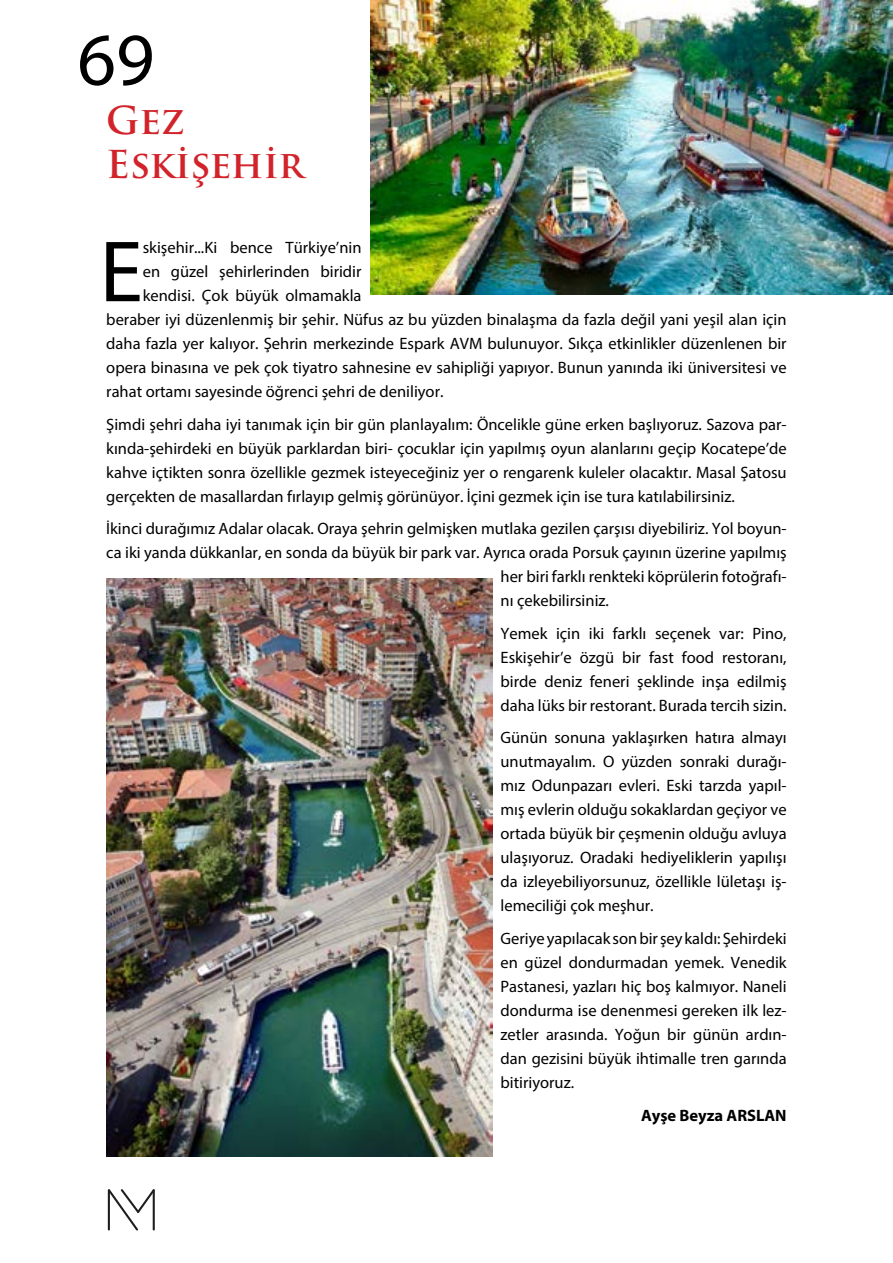
<style>
.page{position:relative;width:893px;height:1263px;background:#fff}
.page>*{position:absolute;margin:0;border:0;box-sizing:border-box;transform-origin:0 0}
.t1{font:87.75px "Myriad Pro";color:#000}
.t2{font:75px "Myriad Pro";color:#000}
.t3{font:700 37.5px/43.2px "Trajan Pro";color:#d2232a}
.t4{font:16.5px/24px "Myriad Pro";color:#000;text-align:justify}
.t5{font:700 16.5px "Myriad Pro";color:#000}
</style>
<div class="page">
<img style="left:370px;top:0;width:523px;height:294px">
<img style="left:106px;top:578px;width:386px;height:579px">
<svg style="left:107px;top:1189px;width:48px;height:42px"></svg>
<h2 class="t2" style="left:77px;top:13px;width:78px">69</h2>
<h3 class="t3" style="left:106px;top:100px;width:199px">Gez<br>Eskişehir</h3>
<h1 class="t1" style="left:100px;top:218px;width:45px">E</h1>
<p class="t4" style="left:143px;top:235px;width:220px">skişehir...Ki bence Türkiye’nin</p>
<p class="t4" style="left:143px;top:259px;width:220px">en güzel şehirlerinden biridir</p>
<p class="t4" style="left:143px;top:283px;width:220px">kendisi. Çok büyük olmamakla</p>
<p class="t4" style="left:106px;top:307px;width:682px">beraber iyi düzenlenmiş bir şehir. Nüfus az bu yüzden binalaşma da fazla değil yani yeşil alan için</p>
<p class="t4" style="left:106px;top:331px;width:682px">daha fazla yer kalıyor. Şehrin merkezinde Espark AVM bulunuyor. Sıkça etkinlikler düzenlenen bir</p>
<p class="t4" style="left:106px;top:355px;width:682px">opera binasına ve pek çok tiyatro sahnesine ev sahipliği yapıyor. Bunun yanında iki üniversitesi ve</p>
<p class="t4" style="left:106px;top:379px;width:339px">rahat ortamı sayesinde öğrenci şehri de deniliyor.</p>
<p class="t4" style="left:106px;top:412px;width:682px">Şimdi şehri daha iyi tanımak için bir gün planlayalım: Öncelikle güne erken başlıyoruz. Sazova par&shy;kında-şehirdeki en büyük parklardan biri- çocuklar için yapılmış oyun alanlarını geçip Kocatepe’de kahve içtikten sonra özellikle gezmek isteyeceğiniz yer o rengarenk kuleler olacaktır. Masal Şatosu gerçekten de masallardan fırlayıp gelmiş görünüyor. İçini gezmek için ise tura katılabilirsiniz.</p>
<p class="t4" style="left:106px;top:516px;width:682px">İkinci durağımız Adalar olacak. Oraya şehrin gelmişken mutlaka gezilen çarşısı diyebiliriz. Yol boyun-</p>
<p class="t4" style="left:106px;top:540px;width:682px">ca iki yanda dükkanlar, en sonda da büyük bir park var. Ayrıca orada Porsuk çayının üzerine yapılmış</p>
<p class="t4" style="left:501px;top:564px;width:288px">her biri farklı renkteki köprülerin fotoğrafı-</p>
<p class="t4" style="left:501px;top:588px;width:110px">nı çekebilirsiniz.</p>
<p class="t4" style="left:501px;top:621px;width:288px">Yemek için iki farklı seçenek var: Pino, Eskişehir’e özgü bir fast food restoranı, birde deniz feneri şeklinde inşa edilmiş daha lüks bir restorant. Burada tercih sizin.</p>
<p class="t4" style="left:501px;top:726px;width:288px">Günün sonuna yaklaşırken hatıra almayı unutmayalım. O yüzden sonraki durağı&shy;mız Odunpazarı evleri. Eski tarzda yapıl&shy;mış evlerin olduğu sokaklardan geçiyor ve ortada büyük bir çeşmenin olduğu avluya ulaşıyoruz. Oradaki hediyeliklerin yapılışı da izleyebiliyorsunuz, özellikle lületaşı iş&shy;lemeciliği çok meşhur.</p>
<p class="t4" style="left:501px;top:926px;width:288px">Geriye yapılacak son bir şey kaldı: Şehirdeki en güzel dondurmadan yemek. Venedik Pastanesi, yazları hiç boş kalmıyor. Naneli dondurma ise denenmesi gereken ilk lez&shy;zetler arasında. Yoğun bir günün ardın&shy;dan gezisini büyük ihtimalle tren garında bitiriyoruz.</p>
<p class="t5" style="left:641px;top:1104px;width:147px">Ayşe Beyza ARSLAN</p>
</div>
